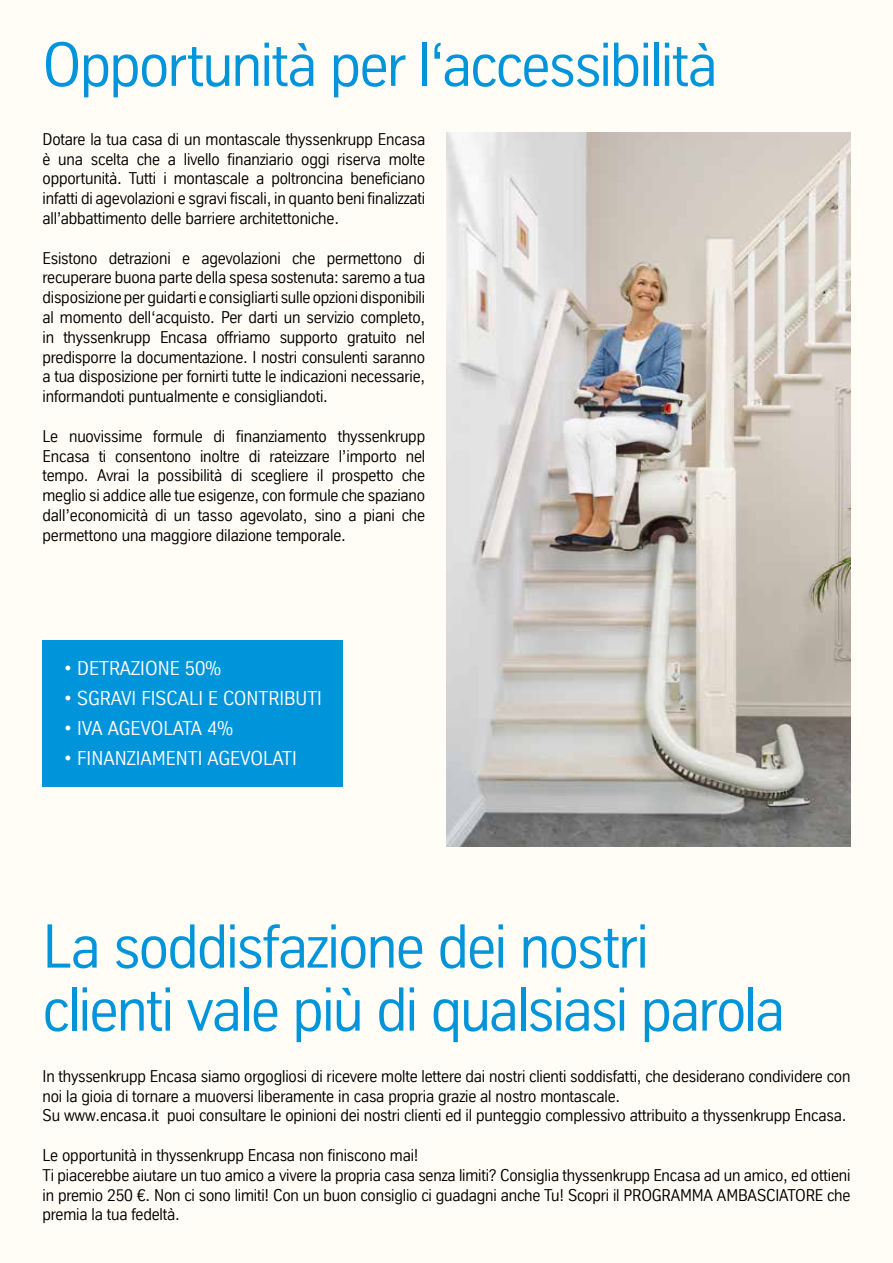
<style>
.page{position:relative;width:893px;height:1263px;background:#fffdf6}
.page>*{position:absolute;margin:0;border:0;box-sizing:border-box;transform-origin:0 0}
.t1{font:60px/63px "TK Type";letter-spacing:-.025em;color:#0095db}
.t2{font:19.5px "TK Type";color:#fff}
.t3{font:16.5px/19.8px "TK Type";letter-spacing:-.01em;color:#000;text-align:justify}
</style>
<div class="page">
<img style="left:446px;top:133px;width:404px;height:713px">
<div style="left:43px;top:640px;width:300px;height:147px;background:#0095db"></div>
<h1 class="t1" style="left:43px;top:33px;width:676px">Opportunità per l‘accessibilità</h1>
<p class="t3" style="left:43px;top:129px;width:384px">Dotare la tua casa di un montascale thyssenkrupp Encasa è una scelta che a livello finanziario oggi riserva molte opportunità. Tutti i montascale a poltroncina beneficiano infatti di agevolazioni e sgravi fiscali, in quanto beni finalizzati all’abbattimento delle barriere architettoniche.</p>
<p class="t3" style="left:43px;top:248px;width:384px">Esistono detrazioni e agevolazioni che permettono di recuperare buona parte della spesa sostenuta: saremo a tua disposizione per guidarti e consigliarti sulle opzioni disponibili al momento dell‘acquisto. Per darti un servizio completo, in thyssenkrupp Encasa offriamo supporto gratuito nel predisporre la documentazione. I nostri consulenti saranno a tua disposizione per fornirti tutte le indicazioni necessarie, informandoti puntualmente e consigliandoti.</p>
<p class="t3" style="left:43px;top:426px;width:384px">Le nuovissime formule di finanziamento thyssenkrupp Encasa ti consentono inoltre di rateizzare l’importo nel tempo. Avrai la possibilità di scegliere il prospetto che meglio si addice alle tue esigenze, con formule che spaziano dall’economicità di un tasso agevolato, sino a piani che permettono una maggiore dilazione temporale.</p>
<p class="t2" style="left:64px;top:658px;width:159px">• DETRAZIONE 50%</p>
<p class="t2" style="left:64px;top:688px;width:260px">• SGRAVI FISCALI E CONTRIBUTI</p>
<p class="t2" style="left:64px;top:718px;width:171px">• IVA AGEVOLATA 4%</p>
<p class="t2" style="left:64px;top:748px;width:234px">• FINANZIAMENTI AGEVOLATI</p>
<h1 class="t1" style="left:43px;top:915px;width:744px">La soddisfazione dei nostri clienti vale più di qualsiasi parola</h1>
<p class="t3" style="left:43px;top:1066px;width:809px;text-align:left">In thyssenkrupp Encasa siamo orgogliosi di ricevere molte lettere dai nostri clienti soddisfatti, che desiderano condividere con noi la gioia di tornare a muoversi liberamente in casa propria grazie al nostro montascale.<br>Su www.encasa.it puoi consultare le opinioni dei nostri clienti ed il punteggio complessivo attribuito a thyssenkrupp Encasa.</p>
<p class="t3" style="left:43px;top:1145px;width:809px;text-align:left">Le opportunità in thyssenkrupp Encasa non finiscono mai!<br>Ti piacerebbe aiutare un tuo amico a vivere la propria casa senza limiti? Consiglia thyssenkrupp Encasa ad un amico, ed ottieni in premio 250 €. Non ci sono limiti! Con un buon consiglio ci guadagni anche Tu! Scopri il PROGRAMMA AMBASCIATORE che premia la tua fedeltà.</p>
</div>
